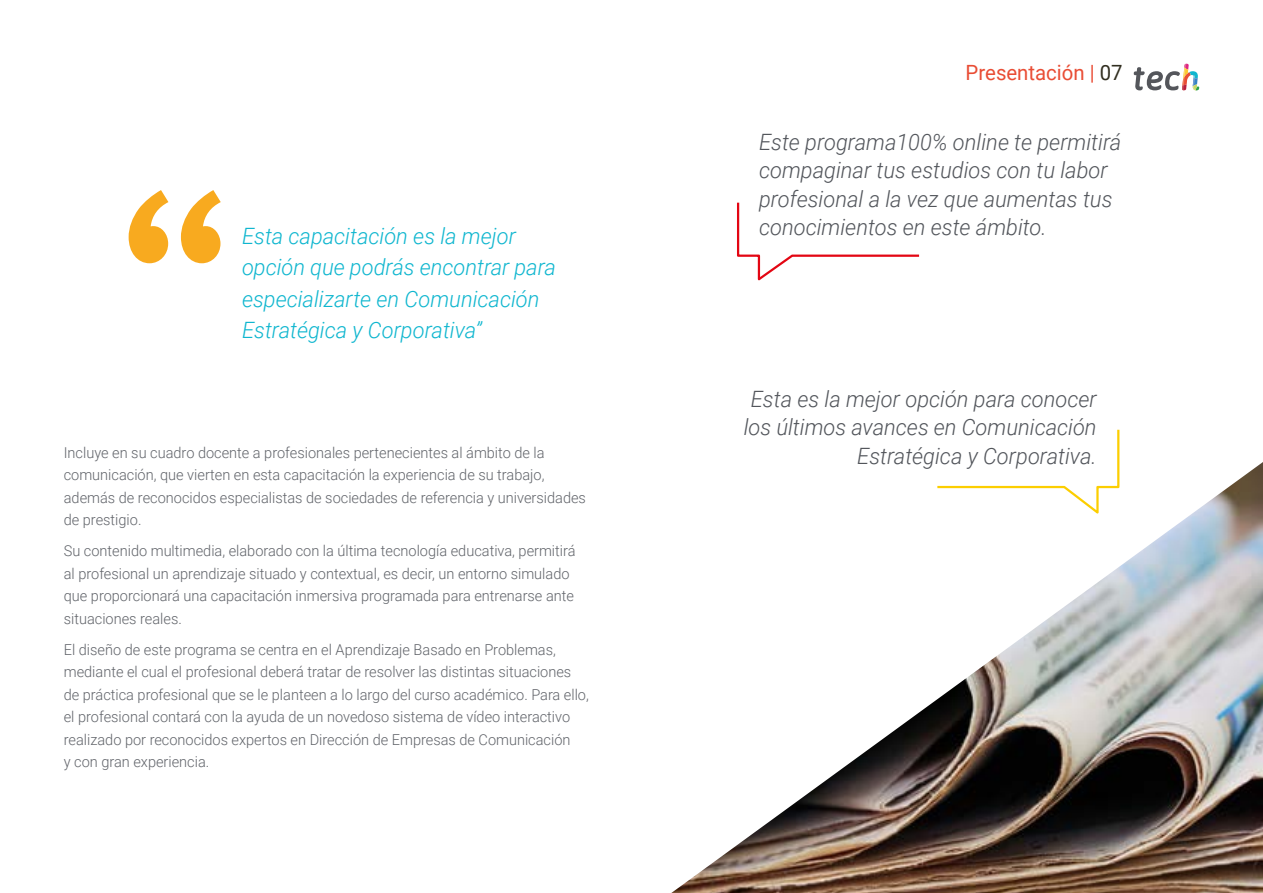
<style>
.page{position:relative;width:1263px;height:893px;background:#fff}
.page>*{position:absolute;margin:0;border:0;box-sizing:border-box;transform-origin:0 0}
.t1{font:italic 300 22.5px/28.5px "Roboto";color:#52555b;text-align:right}
.t2{font:italic 300 22.5px/31.5px "Roboto";color:#0fb6cf}
.t3{font:21px "Roboto";color:#e94d35}
.t4{font:300 15px/22.5px "Roboto";color:#61646a}
.s1{color:#e94d36}
.s2{color:#312e20}
</style>
<div class="page">
<svg style="left:129px;top:190px;width:92px;height:73px"></svg>
<img style="left:671px;top:462px;width:592px;height:431px">
<svg style="left:1134px;top:64px;width:65px;height:27px"></svg>
<svg style="left:935px;top:429px;width:185px;height:88px"></svg>
<svg style="left:737px;top:202px;width:183px;height:79px"></svg>
<h1 class="t2" style="left:242px;top:219px;width:315px">Esta capacitación es la mejor opción que podrás encontrar para especializarte en Comunicación<br>Estratégica y Corporativa”</h1>
<p class="t4" style="left:64px;top:440px;width:524px">Incluye en su cuadro docente a profesionales pertenecientes al ámbito de la comunicación, que vierten en esta capacitación la experiencia de su trabajo, además de reconocidos especialistas de sociedades de referencia y universidades de prestigio.</p>
<p class="t4" style="left:64px;top:539px;width:513px">Su contenido multimedia, elaborado con la última tecnología educativa, permitirá al profesional un aprendizaje situado y contextual, es decir, un entorno simulado que proporcionará una capacitación inmersiva programada para entrenarse ante situaciones reales.</p>
<p class="t4" style="left:64px;top:637px;width:527px">El diseño de este programa se centra en el Aprendizaje Basado en Problemas, mediante el cual el profesional deberá tratar de resolver las distintas situaciones de práctica profesional que se le planteen a lo largo del curso académico. Para ello, el profesional contará con la ayuda de un novedoso sistema de vídeo interactivo realizado por reconocidos expertos en Dirección de Empresas de Comunicación<br>y con gran experiencia.</p>
<h2 class="t3" style="left:966px;top:57px;width:159px">Presentación <span class="s1">|</span> <span class="s2">07</span></h2>
<h1 class="t1" style="left:759px;top:127px;width:364px;text-align:left">Este programa100% online te permitirá compaginar tus estudios con tu labor profesional a la vez que aumentas tus conocimientos en este ámbito.</h1>
<h1 class="t1" style="left:744px;top:384px;width:354px">Esta es la mejor opción para conocer los últimos avances en Comunicación<br>Estratégica y Corporativa.</h1>
</div>
